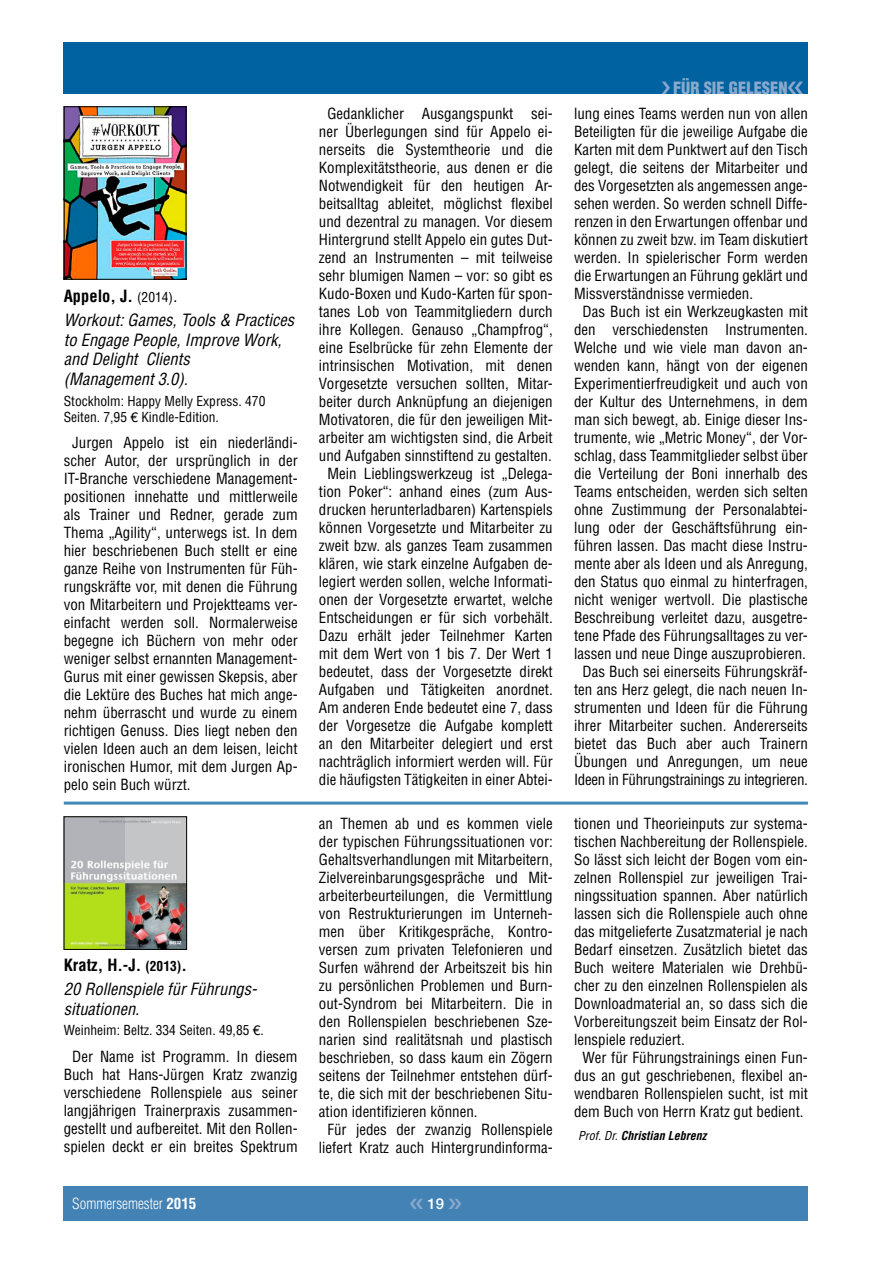
<style>
.page{position:relative;width:893px;height:1263px;background:#fff}
.page>*{position:absolute;margin:0;border:0;box-sizing:border-box;transform-origin:0 0}
.FließText1_ohne_Einz{font:italic condensed 16.5px/19.8px "Helvetica";color:#000}
.BUCH__Titel{font:italic condensed 16.5px/19.8px "Helvetica";color:#000}
.BUCH__Autor{font:700 condensed 16.5px "Helvetica";color:#000}
.FließText1_ohne_Einz-2{font:700 condensed 16.5px "Helvetica";color:#000}
.RUBRIK__negativ_11pt{font:900 condensed 16.5px "Helvetica";color:#8ba9cd}
.FließText1{font:condensed 15px/18px "Helvetica";color:#000;text-align:center}
.t1{font:300 condensed 15px "Helvetica";color:#fff}
.t2{font:500 15px "Helvetica Neue";color:#fff}
.FließText1_ohne_Einz-3{font:condensed 13.5px/16.2px "Helvetica";color:#000}
.BUCH__Credits{font:condensed 13.5px "Helvetica";color:#000}
.Autor___Referenz{font:italic 700 condensed 12px "Helvetica";color:#000}
.s1{font-weight:400;font-size:13.5px}
.s2{font-weight:400;font-style:italic}
.s3{font-family:"Helvetica Neue";font-stretch:normal}
.s4{font-size:13.5px}
.s5{font-weight:700}
.s6{font-weight:400}
</style>
<div class="page">
<div style="left:64px;top:1186px;width:744px;height:34px;background:#4382b5"></div>
<hr style="left:64px;top:801px;width:744px;height:3px;background:#0062a0">
<div style="left:64px;top:43px;width:744px;height:51px;background:#0062a0"></div>
<img style="left:66px;top:108px;width:118px;height:170px">
<div style="left:64px;top:106px;width:122px;height:174px;border:1px solid #000"></div>
<img style="left:66px;top:818px;width:119px;height:130px">
<div style="left:64px;top:816px;width:123px;height:134px;border:1px solid #000"></div>
<p class="FließText1_ohne_Einz-2" style="left:64px;top:286px;width:115px">Appelo, J. <span class="s1">(2014)</span><span class="s2">.</span></p>
<p class="FließText1_ohne_Einz" style="left:64px;top:309px;width:232px">Workout: Games, Tools &amp; Practices to Engage People, Improve Work, and Delight Clients<br>(Management 3.0).</p>
<p class="FließText1_ohne_Einz-3" style="left:64px;top:392px;width:203px">Stockholm: Happy Melly Express. 470<br>Seiten. 7,95 <span class="s3">€</span> Kindle-Edition.</p>
<p class="FließText1" style="left:64px;top:434px;width:235px;text-align:justify;text-indent:9px">Jurgen Appelo ist ein niederländi&shy;scher Autor, der ursprünglich in der IT-Branche verschiedene Management&shy;positionen innehatte und mittlerweile als Trainer und Redner, gerade zum Thema „Agility“, unterwegs ist. In dem hier beschriebenen Buch stellt er eine ganze Reihe von Instrumenten für Füh&shy;rungskräfte vor, mit denen die Führung von Mitarbeitern und Projektteams ver&shy;einfacht werden soll. Normalerweise begegne ich Büchern von mehr oder weniger selbst ernannten Management-Gurus mit einer gewissen Skepsis, aber die Lektüre des Buches hat mich ange&shy;nehm überrascht und wurde zu einem richtigen Genuss. Dies liegt neben den vielen Ideen auch an dem leisen, leicht ironischen Humor, mit dem Jurgen Ap&shy;pelo sein Buch würzt.</p>
<p class="BUCH__Autor" style="left:64px;top:955px;width:125px">Kratz, H.-J. <span class="s4">(2013)</span>.</p>
<p class="BUCH__Titel" style="left:64px;top:979px;width:193px">20 Rollenspiele für Führungs&shy;situationen.</p>
<p class="BUCH__Credits" style="left:64px;top:1022px;width:201px">Weinheim: Beltz. 334 Seiten. 49,85 <span class="s3">€</span>.</p>
<p class="FließText1" style="left:64px;top:1047px;width:235px">Der Name ist Programm. In diesem Buch hat Hans-Jürgen Kratz zwanzig verschiedene Rollenspiele aus seiner langjährigen Trainerpraxis zusammen&shy;gestellt und aufbereitet. Mit den Rollen&shy;spielen deckt er ein breites Spektrum</p>
<p class="FließText1" style="left:319px;top:104px;width:235px">Gedanklicher Ausgangspunkt sei&shy;ner Überlegungen sind für Appelo ei&shy;nerseits die Systemtheorie und die Komplexitätstheorie, aus denen er die Notwendigkeit für den heutigen Ar&shy;beitsalltag ableitet, möglichst flexibel und dezentral zu managen. Vor diesem Hintergrund stellt Appelo ein gutes Dut&shy;zend an Instrumenten – mit teilweise sehr blumigen Namen – vor: so gibt es Kudo-Boxen und Kudo-Karten für spon&shy;tanes Lob von Teammitgliedern durch ihre Kollegen. Genauso „Champfrog“, eine Eselbrücke für zehn Elemente der intrinsischen Motivation, mit denen Vorgesetzte versuchen sollten, Mitar&shy;beiter durch Anknüpfung an diejenigen Motivatoren, die für den jeweiligen Mit&shy;arbeiter am wichtigsten sind, die Arbeit und Aufgaben sinnstiftend zu gestalten.</p>
<p class="FließText1" style="left:319px;top:464px;width:235px">Mein Lieblingswerkzeug ist „Delega&shy;tion Poker“: anhand eines (zum Aus&shy;drucken herunterladbaren) Kartenspiels können Vorgesetzte und Mitarbeiter zu zweit bzw. als ganzes Team zusammen klären, wie stark einzelne Aufgaben de&shy;legiert werden sollen, welche Informati&shy;onen der Vorgesetzte erwartet, welche Entscheidungen er für sich vorbehält.<br>Dazu erhält jeder Teilnehmer Karten mit dem Wert von 1 bis 7. Der Wert 1 bedeutet, dass der Vorgesetzte direkt Aufgaben und Tätigkeiten anordnet.<br>Am anderen Ende bedeutet eine 7, dass der Vorgesetze die Aufgabe komplett an den Mitarbeiter delegiert und erst nachträglich informiert werden will. Für die häufigsten Tätigkeiten in einer Abtei-</p>
<p class="FließText1" style="left:319px;top:814px;width:235px;text-align:justify">an Themen ab und es kommen viele der typischen Führungssituationen vor:<br>Gehaltsverhandlungen mit Mitarbeitern, Zielvereinbarungsgespräche und Mit&shy;arbeiterbeurteilungen, die Vermittlung von Restrukturierungen im Unterneh&shy;men über Kritikgespräche, Kontro&shy;versen zum privaten Telefonieren und Surfen während der Arbeitszeit bis hin zu persönlichen Problemen und Burn&shy;out-Syndrom bei Mitarbeitern. Die in den Rollenspielen beschriebenen Sze&shy;narien sind realitätsnah und plastisch beschrieben, so dass kaum ein Zögern seitens der Teilnehmer entstehen dürf&shy;te, die sich mit der beschriebenen Situ&shy;ation identifizieren können.</p>
<p class="FließText1" style="left:319px;top:1120px;width:235px">Für jedes der zwanzig Rollenspiele liefert Kratz auch Hintergrundinforma-</p>
<p class="t1" style="left:72px;top:1194px;width:126px">Sommersemester <span class="s5">2015</span></p>
<p class="t2" style="left:427px;top:1194px;width:18px">19</p>
<p class="RUBRIK__negativ_11pt" style="left:673px;top:77px;width:116px">FÜR SIE GELESEN</p>
<p class="FließText1" style="left:574px;top:104px;width:235px;text-align:justify">lung eines Teams werden nun von allen Beteiligten für die jeweilige Aufgabe die Karten mit dem Punktwert auf den Tisch gelegt, die seitens der Mitarbeiter und des Vorgesetzten als angemessen ange&shy;sehen werden. So werden schnell Diffe&shy;renzen in den Erwartungen offenbar und können zu zweit bzw. im Team diskutiert werden. In spielerischer Form werden die Erwartungen an Führung geklärt und Missverständnisse vermieden.</p>
<p class="FließText1" style="left:574px;top:302px;width:235px">Das Buch ist ein Werkzeugkasten mit den verschiedensten Instrumenten.<br>Welche und wie viele man davon an&shy;wenden kann, hängt von der eigenen Experimentierfreudigkeit und auch von der Kultur des Unternehmens, in dem man sich bewegt, ab. Einige dieser Ins&shy;trumente, wie „Metric Money“, der Vor&shy;schlag, dass Teammitglieder selbst über die Verteilung der Boni innerhalb des Teams entscheiden, werden sich selten ohne Zustimmung der Personalabtei&shy;lung oder der Geschäftsführung ein&shy;führen lassen. Das macht diese Instru&shy;mente aber als Ideen und als Anregung, den Status quo einmal zu hinterfragen, nicht weniger wertvoll. Die plastische Beschreibung verleitet dazu, ausgetre&shy;tene Pfade des Führungsalltages zu ver&shy;lassen und neue Dinge auszuprobieren.</p>
<p class="FließText1" style="left:574px;top:662px;width:235px">Das Buch sei einerseits Führungskräf&shy;ten ans Herz gelegt, die nach neuen In&shy;strumenten und Ideen für die Führung ihrer Mitarbeiter suchen. Andererseits bietet das Buch aber auch Trainern Übungen und Anregungen, um neue Ideen in Führungstrainings zu integrieren.</p>
<p class="FließText1" style="left:574px;top:814px;width:235px;text-align:justify">tionen und Theorieinputs zur systema&shy;tischen Nachbereitung der Rollenspiele.<br>So lässt sich leicht der Bogen vom ein&shy;zelnen Rollenspiel zur jeweiligen Trai&shy;ningssituation spannen. Aber natürlich lassen sich die Rollenspiele auch ohne das mitgelieferte Zusatzmaterial je nach Bedarf einsetzen. Zusätzlich bietet das Buch weitere Materialen wie Drehbü&shy;cher zu den einzelnen Rollenspielen als Downloadmaterial an, so dass sich die Vorbereitungszeit beim Einsatz der Rol&shy;lenspiele reduziert.</p>
<p class="FließText1" style="left:574px;top:1048px;width:235px">Wer für Führungstrainings einen Fun&shy;dus an gut geschriebenen, flexibel an&shy;wendbaren Rollenspielen sucht, ist mit dem Buch von Herrn Kratz gut bedient.</p>
<p class="Autor___Referenz" style="left:578px;top:1128px;width:130px"><span class="s6">Prof. Dr.</span> Christian Lebrenz</p>
</div>
